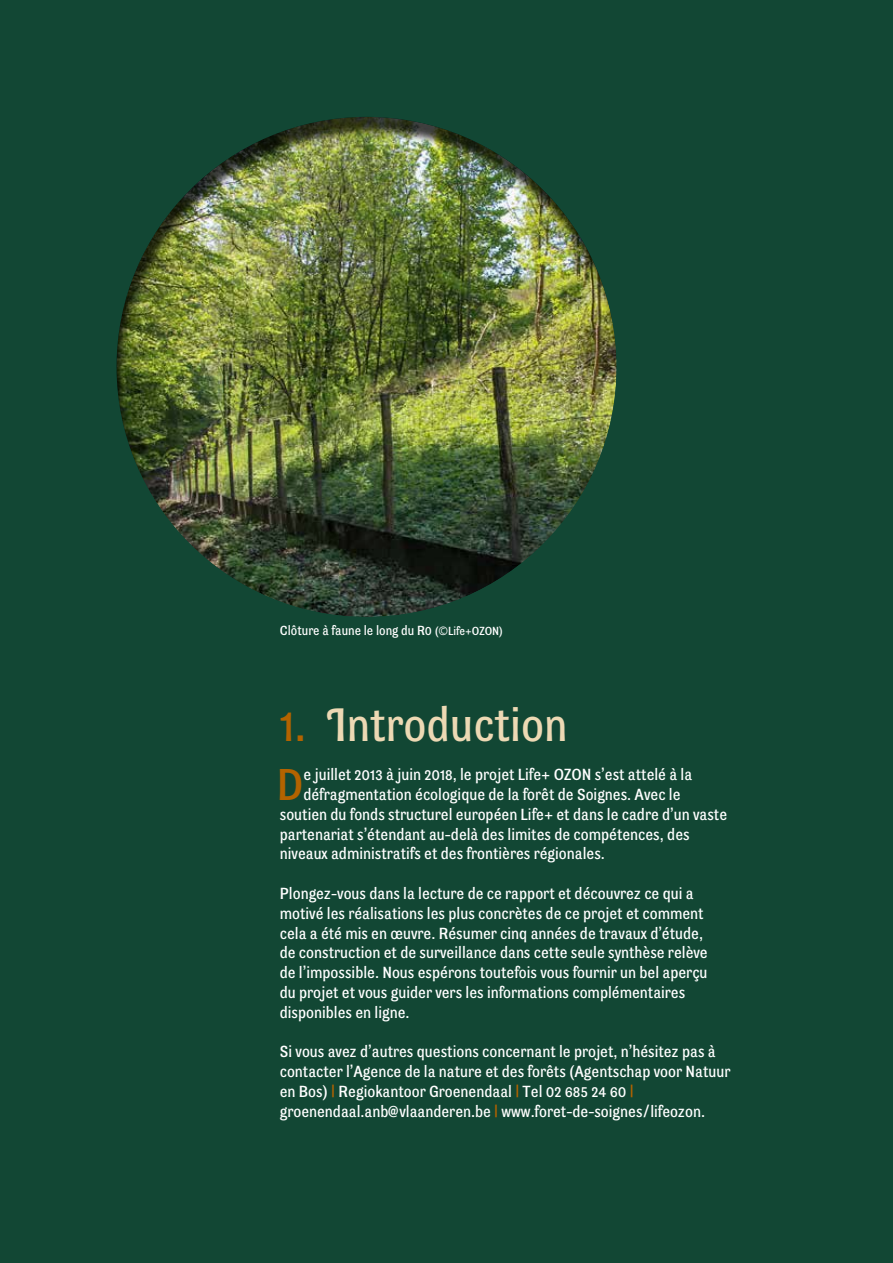
<style>
.page{position:relative;width:893px;height:1263px;background:#124734}
.page>*{position:absolute;margin:0;border:0;box-sizing:border-box;transform-origin:0 0}
.t1{font:48px "Son Grotesque";color:#edd9b4}
.t2{font:45.6px "Son Grotesque";color:#b36300}
.t3{font:16.5px/19.8px "Son Grotesque";color:#fff}
.t4{font:13.5px "Son Grotesque";color:#fff}
.s1{font-size:12px}
.s2{font-family:"Flanders Art Sans";font-weight:300;font-size:12px}
.s3{color:#b36300}
</style>
<div class="page">
<div style="left:116px;top:115px;width:502px;height:502px;background:#000;opacity:.75"></div>
<p class="t4" style="left:280px;top:623px;width:225px">Clôture à faune le long du R0 <span class="s1">(</span><span class="s2">©</span><span class="s1">Life+OZON)</span></p>
<h1 class="t1" style="left:280px;top:697px;width:289px"><span class="s3">1.</span> Introduction</h1>
<h2 class="t2" style="left:277px;top:759px;width:28px">D</h2>
<p class="t3" style="left:303px;top:764px;width:390px">e juillet 2013 à juin 2018, le projet Life+ OZON s’est attelé à la</p>
<p class="t3" style="left:303px;top:784px;width:379px">défragmentation écologique de la forêt de Soignes. Avec le</p>
<p class="t3" style="left:280px;top:804px;width:449px">soutien du fonds structurel européen Life+ et dans le cadre d’un vaste</p>
<p class="t3" style="left:280px;top:824px;width:411px">partenariat s’étendant au-delà des limites de compétences, des</p>
<p class="t3" style="left:280px;top:844px;width:327px">niveaux administratifs et des frontières régionales.</p>
<p class="t3" style="left:280px;top:883px;width:429px">Plongez-vous dans la lecture de ce rapport et découvrez ce qui a motivé les réalisations les plus concrètes de ce projet et comment cela a été mis en œuvre. Résumer cinq années de travaux d’étude, de construction et de surveillance dans cette seule synthèse relève de l’impossible. Nous espérons toutefois vous fournir un bel aperçu du projet et vous guider vers les informations complémentaires disponibles en ligne.</p>
<p class="t3" style="left:280px;top:1042px;width:452px">Si vous avez d’autres questions concernant le projet, n’hésitez pas à contacter l’Agence de la nature et des forêts (Agentschap voor Natuur en Bos) <span class="s3">|</span> Regiokantoor Groenendaal <span class="s3">|</span> Tel 02 685 24 60 <span class="s3">| </span>groenendaal.anb@vlaanderen.be <span class="s3">|</span> www.foret-de-soignes/lifeozon.</p>
</div>
